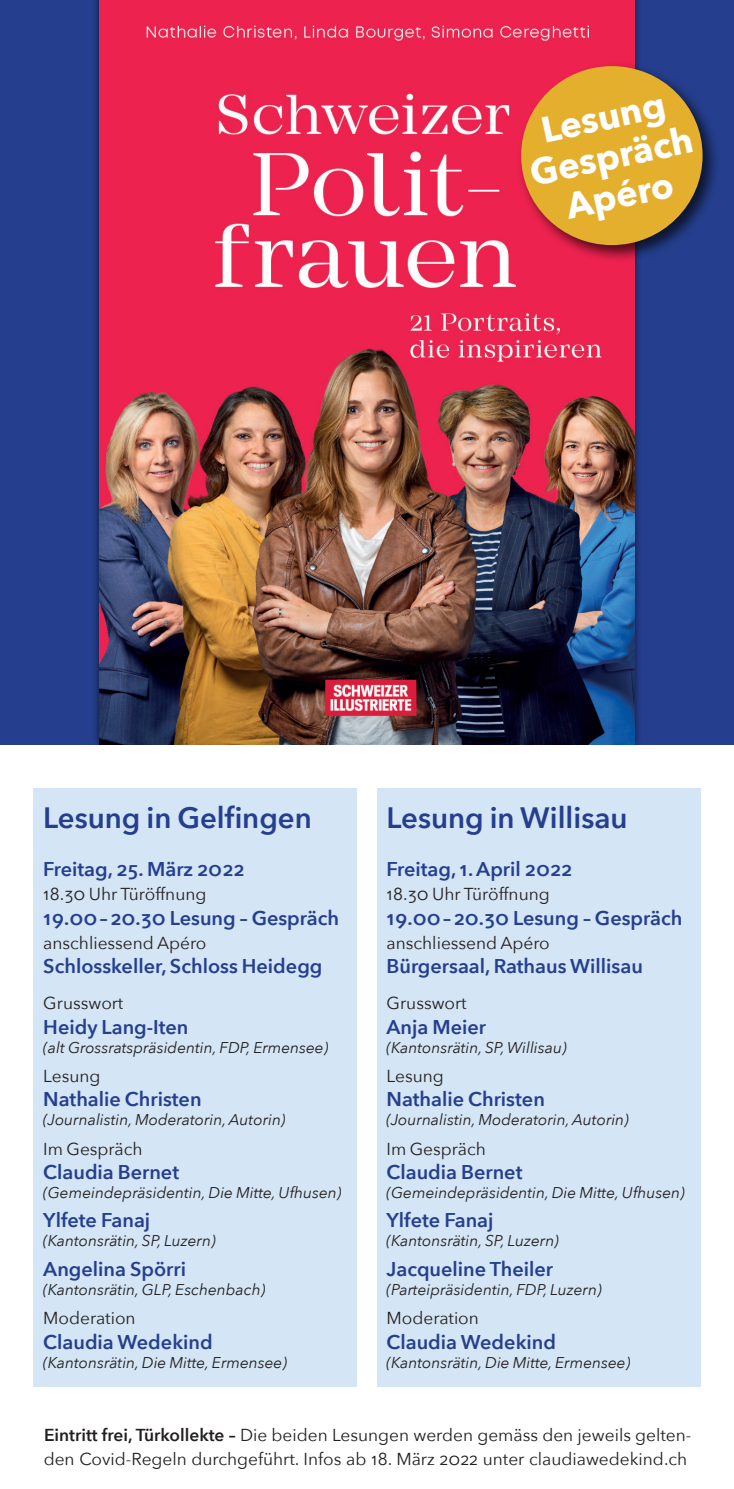
<style>
.page{position:relative;width:734px;height:1489px;background:#fff}
.page>*{position:absolute;margin:0;border:0;box-sizing:border-box;transform-origin:0 0}
.t1{font:700 36.25px/39.8px "Avenir Next";color:#fff;text-align:center}
.t2{font:600 29.38px "Avenir Next";color:#253f8e}
.t3{font:600 19.88px "Avenir Next";color:#253f8e}
.t4{font:17.25px/24.2px "Avenir Next";color:#231f20}
.t5{font:italic 15.5px "Avenir Next";color:#231f20}
.s1{font-weight:600}
</style>
<div class="page">
<div style="left:0;top:0;width:733px;height:744px;background:#253f8e"></div>
<div style="left:92px;top:0;width:550px;height:744px;background:#231f20;opacity:.75"></div>
<img style="left:100px;top:0;width:534px;height:744px">
<div style="left:517px;top:62px;width:203px;height:201px;background:#231f20;opacity:.75"></div>
<div style="left:521px;top:66px;width:181px;height:179px;background:#e4af2d;border-radius:50%"></div>
<div style="left:33px;top:788px;width:324px;height:598px;background:#d4e5f5"></div>
<div style="left:377px;top:788px;width:323px;height:598px;background:#d4e5f5"></div>
<h1 class="t1" style="left:518px;top:114px;width:167px;rotate:-12deg">Lesung<br>Gespräch<br>Apéro</h1>
<h2 class="t2" style="left:43px;top:792px;width:270px">Lesung in Gelfingen</h2>
<p class="t3" style="left:43px;top:852px;width:203px">Freitag, 25. März 2022</p>
<p class="t4" style="left:43px;top:881px;width:164px">18.30 Uhr Türöffnung</p>
<p class="t3" style="left:43px;top:900px;width:297px">19.00 – 20.30 Lesung – Gespräch</p>
<p class="t4" style="left:43px;top:930px;width:165px">anschliessend Apéro</p>
<p class="t3" style="left:43px;top:949px;width:280px">Schlosskeller, Schloss Heidegg</p>
<p class="t4" style="left:43px;top:990px;width:82px">Grusswort</p>
<p class="t3" style="left:43px;top:1009px;width:147px">Heidy Lang-Iten</p>
<p class="t5" style="left:43px;top:1034px;width:286px">(alt Grossratspräsidentin, FDP, Ermensee)</p>
<p class="t4" style="left:43px;top:1063px;width:59px">Lesung</p>
<p class="t3" style="left:43px;top:1082px;width:160px">Nathalie Christen</p>
<p class="t5" style="left:43px;top:1106px;width:244px">(Journalistin, Moderatorin, Autorin)</p>
<p class="t4" style="left:43px;top:1135px;width:101px">Im Gespräch</p>
<p class="t3" style="left:43px;top:1154px;width:137px">Claudia Bernet</p>
<p class="t5" style="left:43px;top:1179px;width:300px">(Gemeindepräsidentin, Die Mitte, Ufhusen)</p>
<p class="t3" style="left:43px;top:1203px;width:108px">Ylfete Fanaj</p>
<p class="t5" style="left:43px;top:1227px;width:174px">(Kantonsrätin, SP, Luzern)</p>
<p class="t3" style="left:43px;top:1251px;width:144px">Angelina Spörri</p>
<p class="t5" style="left:43px;top:1276px;width:223px">(Kantonsrätin, GLP, Eschenbach)</p>
<p class="t4" style="left:43px;top:1305px;width:94px">Moderation</p>
<p class="t3" style="left:43px;top:1324px;width:171px">Claudia Wedekind</p>
<p class="t5" style="left:43px;top:1348px;width:245px">(Kantonsrätin, Die Mitte, Ermensee)</p>
<h2 class="t2" style="left:386px;top:792px;width:242px">Lesung in Willisau</h2>
<p class="t3" style="left:386px;top:852px;width:187px">Freitag, 1. April 2022</p>
<p class="t4" style="left:386px;top:881px;width:164px">18.30 Uhr Türöffnung</p>
<p class="t3" style="left:386px;top:900px;width:297px">19.00 – 20.30 Lesung – Gespräch</p>
<p class="t4" style="left:386px;top:930px;width:165px">anschliessend Apéro</p>
<p class="t3" style="left:386px;top:949px;width:258px">Bürgersaal, Rathaus Willisau</p>
<p class="t4" style="left:386px;top:990px;width:82px">Grusswort</p>
<p class="t3" style="left:386px;top:1009px;width:101px">Anja Meier</p>
<p class="t5" style="left:386px;top:1034px;width:182px">(Kantonsrätin, SP, Willisau)</p>
<p class="t4" style="left:386px;top:1063px;width:59px">Lesung</p>
<p class="t3" style="left:386px;top:1082px;width:160px">Nathalie Christen</p>
<p class="t5" style="left:386px;top:1106px;width:244px">(Journalistin, Moderatorin, Autorin)</p>
<p class="t4" style="left:386px;top:1135px;width:101px">Im Gespräch</p>
<p class="t3" style="left:386px;top:1154px;width:137px">Claudia Bernet</p>
<p class="t5" style="left:386px;top:1179px;width:300px">(Gemeindepräsidentin, Die Mitte, Ufhusen)</p>
<p class="t3" style="left:386px;top:1203px;width:108px">Ylfete Fanaj</p>
<p class="t5" style="left:386px;top:1227px;width:174px">(Kantonsrätin, SP, Luzern)</p>
<p class="t3" style="left:386px;top:1251px;width:168px">Jacqueline Theiler</p>
<p class="t5" style="left:386px;top:1276px;width:216px">(Parteipräsidentin, FDP, Luzern)</p>
<p class="t4" style="left:386px;top:1305px;width:94px">Moderation</p>
<p class="t3" style="left:386px;top:1324px;width:171px">Claudia Wedekind</p>
<p class="t5" style="left:386px;top:1348px;width:245px">(Kantonsrätin, Die Mitte, Ermensee)</p>
<p class="t4" style="left:44px;top:1421px;width:649px"><span class="s1">Eintritt frei, Türkollekte –</span> Die beiden Lesungen werden gemäss den jeweils gelten&shy;den Covid-Regeln durchgeführt. Infos ab 18. März 2022 unter claudiawedekind.ch</p>
</div>
